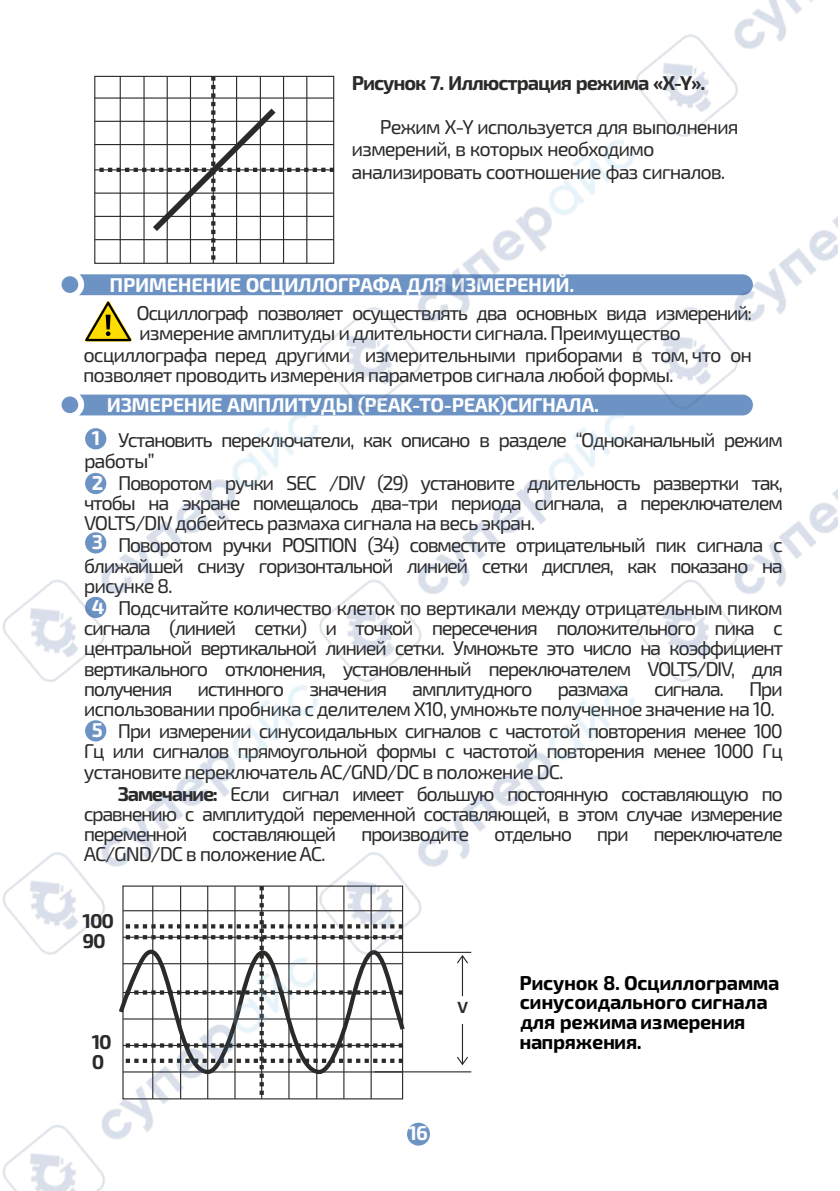
<style>
.page{position:relative;width:840px;height:1191px;background:#fff}
.page>*{position:absolute;margin:0;border:0;box-sizing:border-box;transform-origin:0 0}
.t1{font:20px/20.2px "Exo 2.0";letter-spacing:-.055em;color:#2b2a29;text-align:justify}
.t2{font:20px/20.2px "Exo 2.0";letter-spacing:-.075em;color:#2b2a29}
.t3{font:700 20px "Exo 2.0";letter-spacing:-.02em;color:#fefefe}
.t4{font:700 20px/19.6px "Exo 2.0";letter-spacing:-.02em;color:#000}
.t5{font:700 20px/20.2px "Exo 2.0";letter-spacing:-.055em;color:#2b2a29}
.t6{font:700 17.8px "Calibri";color:#2b2a29}
.s1{font-weight:700}
</style>
<div class="page">
<img style="left:3px;top:0;width:834px;height:1191px">
<p class="t5" style="left:351px;top:75px;width:355px">Рисунок 7. Иллюстрация режима «X-Y».</p>
<p class="t1" style="left:351px;top:118px;width:388px;line-height:22.4px;text-align:left;text-indent:28px">Режим Х-Y используется для выполнения измерений, в которых необходимо анализировать соотношение фаз сигналов.</p>
<p class="t3" style="left:110px;top:278px;width:466px">ПРИМЕНЕНИЕ ОСЦИЛЛОГРАФА ДЛЯ ИЗМЕРЕНИЙ.</p>
<p class="t2" style="left:136px;top:304px;width:616px">Осциллограф позволяет осуществлять два основных вида измерений: измерение амплитуды и длительности сигнала. Преимущество</p>
<p class="t1" style="left:83px;top:347px;width:670px">осциллографа перед другими измерительными приборами в том, что он позволяет проводить измерения параметров сигнала любой формы.</p>
<p class="t3" style="left:107px;top:398px;width:493px">ИЗМЕРЕНИЕ АМПЛИТУДЫ (PEAK-TO-PEAK)СИГНАЛА.</p>
<p class="t3" style="left:92px;top:431px;width:10px">1</p>
<p class="t3" style="left:92px;top:476px;width:13px">2</p>
<p class="t2" style="left:84px;top:432px;width:700px;text-indent:34px">Установить переключатели, как описано в разделе “Одноканальный режим работы”</p>
<p class="t1" style="left:84px;top:474px;width:700px;text-indent:34px">Поворотом ручки SEC /DIV (29) установите длительность развертки так, чтобы на экране помещалось два-три периода сигнала, а переключателем VOLTS/DIV добейтесь размаха сигнала на весь экран.</p>
<p class="t1" style="left:84px;top:537px;width:700px;text-indent:34px">Поворотом ручки POSITION (34) совместите отрицательный пик сигнала с ближайшей снизу горизонтальной линией сетки дисплея, как показано на рисунке 8.</p>
<p class="t1" style="left:84px;top:600px;width:700px;text-indent:34px">Подсчитайте количество клеток по вертикали между отрицательным пиком сигнала (линией сетки) и точкой пересечения положительного пика с центральной вертикальной линией сетки. Умножьте это число на коэффициент вертикального отклонения, установленный переключателем VOLTS/DIV, для получения истинного значения амплитудного размаха сигнала. При использовании пробника c делителем Х10, умножьте полученное значение на 10.</p>
<p class="t1" style="left:84px;top:723px;width:700px;text-indent:34px">При измерении синусоидальных сигналов с частотой повторения менее 100<br>Гц или сигналов прямоугольной формы с частотой повторения менее 1000 Гц установите переключатель AC/GND/DC в положение DC.</p>
<p class="t1" style="left:84px;top:785px;width:700px;text-indent:34px"><span class="s1">Замечание:</span> Если сигнал имеет большую постоянную составляющую по сравнению с амплитудой переменной составляющей, в этом случае измерение переменной составляющей производите отдельно при переключателе AC/GND/DC в положение AC.</p>
<p class="t3" style="left:92px;top:535px;width:13px">3</p>
<p class="t3" style="left:92px;top:600px;width:14px">4</p>
<p class="t3" style="left:92px;top:723px;width:13px">5</p>
<p class="t5" style="left:82px;top:912px;width:33px">100<br>90</p>
<p class="t5" style="left:92px;top:1033px;width:22px">10<br>0</p>
<p class="t6" style="left:457px;top:999px;width:12px">V</p>
<p class="t3" style="left:408px;top:1126px;width:21px">16</p>
<p class="t4" style="left:519px;top:975px;width:262px">Рисунок 8. Осциллограмма синусоидального сигнала для режима измерения напряжения.</p>
</div>
